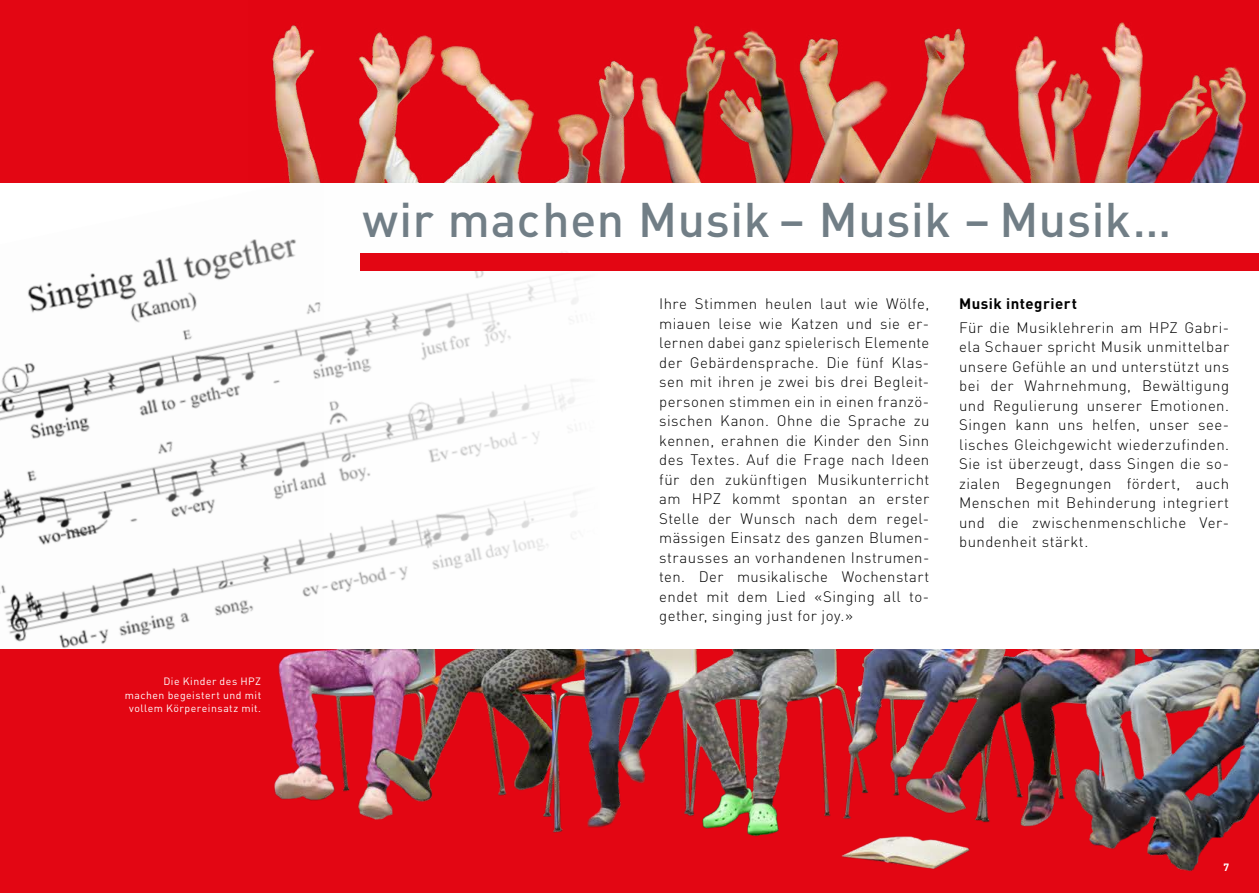
<style>
.page{position:relative;width:1259px;height:893px;background:#fff}
.page>*{position:absolute;margin:0;border:0;box-sizing:border-box;transform-origin:0 0}
.t1{font:500 48px "DINOT";letter-spacing:.015em;color:#717e86}
.copy{font:300 15px/19.5px "DINOT";letter-spacing:.03em;color:#000}
.copy_titel{font:700 15px "DINOT";letter-spacing:.03em;color:#000}
.t2{font:10.5px/13.5px "DINOT";letter-spacing:.045em;color:#fff;text-align:right}
.t3{font:700 10.5px "DINOT";color:#fff}
</style>
<div class="page">
<img style="left:0;top:239px;width:600px;height:411px">
<div style="left:0;top:650px;width:1259px;height:243px;background:#e30613"></div>
<img style="left:274px;top:650px;width:985px;height:221px">
<div style="left:0;top:0;width:1259px;height:183px;background:#e30613"></div>
<img style="left:272px;top:22px;width:974px;height:161px">
<div style="left:360px;top:253px;width:899px;height:17px;background:#e30613"></div>
<p class="t2" style="left:125px;top:674px;width:138px">Die Kinder des HPZ machen begeistert und mit vollem Körpereinsatz mit.</p>
<p class="t1" style="left:362px;top:187px;width:810px">wir machen Musik – Musik – Musik…</p>
<p class="copy" style="left:659px;top:293px;width:272px">Ihre Stimmen heulen laut wie Wölfe, miauen leise wie Katzen und sie er&shy;lernen dabei ganz spielerisch Elemente der Gebärdensprache. Die fünf Klas&shy;sen mit ihren je zwei bis drei Begleit&shy;personen stimmen ein in einen franzö&shy;sischen Kanon. Ohne die Sprache zu kennen, erahnen die Kinder den Sinn des Textes. Auf die Frage nach Ideen für den zukünftigen Musikunterricht am HPZ kommt spontan an erster Stelle der Wunsch nach dem regel&shy;mässigen Einsatz des ganzen Blumen&shy;strausses an vorhandenen Instrumen&shy;ten. Der musikalische Wochenstart endet mit dem Lied «Singing all to&shy;gether, singing just for joy.»</p>
<p class="copy_titel" style="left:959px;top:293px;width:119px">Musik integriert</p>
<p class="copy" style="left:959px;top:317px;width:272px">Für die Musiklehrerin am HPZ Gabri&shy;ela Schauer spricht Musik unmittelbar unsere Gefühle an und unterstützt uns bei der Wahrnehmung, Bewältigung und Regulierung unserer Emotionen.<br>Singen kann uns helfen, unser see&shy;lisches Gleichgewicht wiederzufinden.<br>Sie ist überzeugt, dass Singen die so&shy;zialen Begegnungen fördert, auch Menschen mit Behinderung integriert und die zwischenmenschliche Ver&shy;bundenheit stärkt.</p>
<p class="t3" style="left:1223px;top:860px;width:7px">7</p>
</div>
